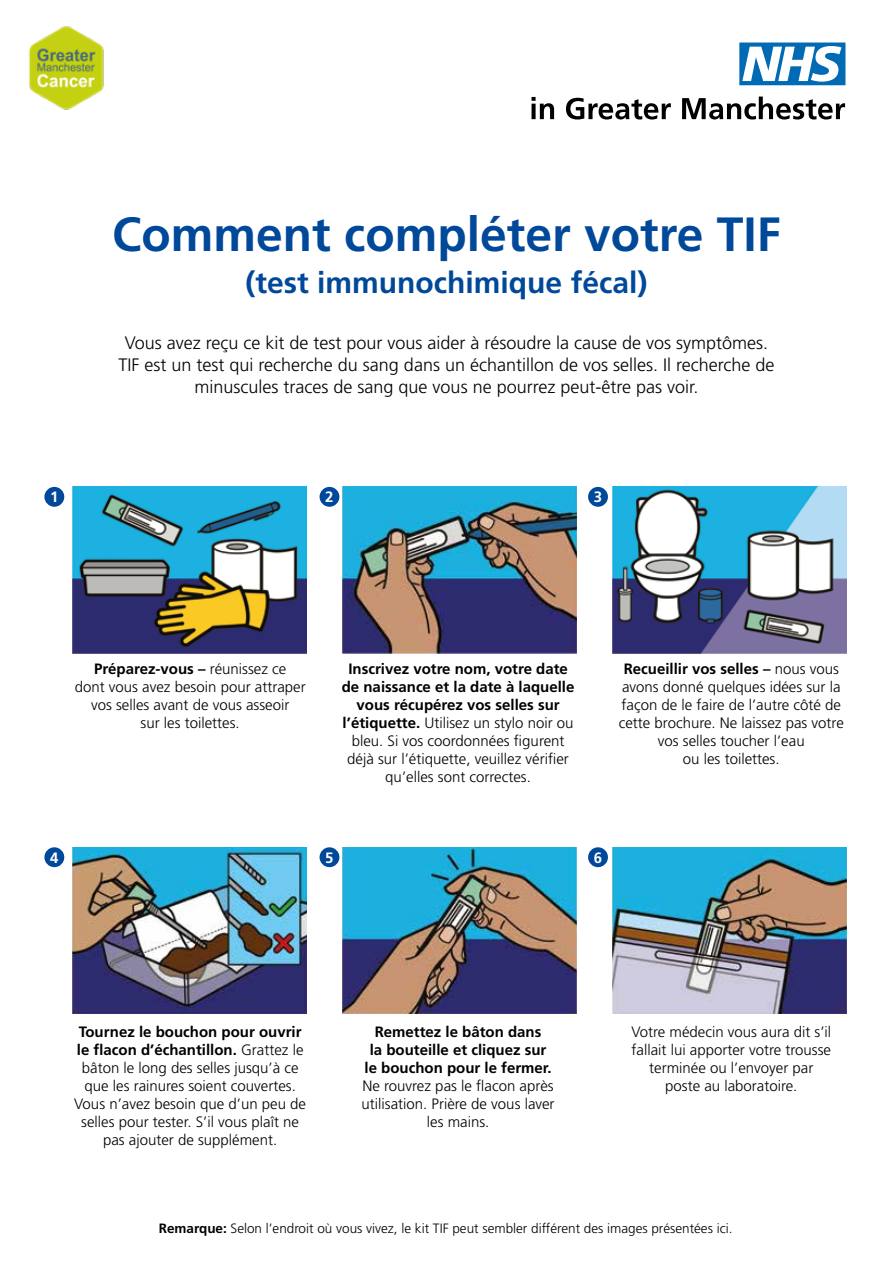
<style>
.page{position:relative;width:893px;height:1263px;background:#fff}
.page>*{position:absolute;margin:0;border:0;box-sizing:border-box;transform-origin:0 0}
.t1{font:700 48px "Frutiger";color:#00489a}
.t2{font:700 30px "Frutiger";color:#00489a}
.t3{font:300 18px/21.6px "Frutiger";color:#000;text-align:center}
.t4{font:300 15px/18px "Frutiger";color:#000;text-align:center}
.t5{font:700 15px/18px "Frutiger";color:#000;text-align:center}
.t6{font:700 15px "Frutiger";color:#fff}
.t7{font:300 13.5px "Frutiger";color:#000}
.s1{font-weight:700}
</style>
<div class="page">
<div style="left:44px;top:487px;width:20px;height:20px;background:#00489a;border-radius:50%"></div>
<div style="left:44px;top:847px;width:20px;height:20px;background:#00489a;border-radius:50%"></div>
<div style="left:320px;top:487px;width:19px;height:20px;background:#00489a;border-radius:50%"></div>
<div style="left:320px;top:847px;width:19px;height:20px;background:#00489a;border-radius:50%"></div>
<div style="left:588px;top:487px;width:20px;height:20px;background:#00489a;border-radius:50%"></div>
<div style="left:588px;top:847px;width:20px;height:20px;background:#00489a;border-radius:50%"></div>
<img style="left:72px;top:487px;width:234px;height:166px">
<img style="left:72px;top:847px;width:234px;height:167px">
<img style="left:342px;top:487px;width:234px;height:166px">
<img style="left:342px;top:847px;width:234px;height:167px">
<img style="left:612px;top:487px;width:234px;height:166px">
<img style="left:612px;top:847px;width:234px;height:167px">
<svg style="left:739px;top:43px;width:106px;height:42px"></svg>
<svg style="left:531px;top:97px;width:23px;height:22px"></svg>
<svg style="left:566px;top:98px;width:105px;height:22px"></svg>
<svg style="left:682px;top:97px;width:163px;height:23px"></svg>
<img style="left:28px;top:26px;width:76px;height:84px">
<p class="t6" style="left:50px;top:488px;width:10px">1</p>
<h1 class="t1" style="left:112px;top:206px;width:670px">Comment compléter votre TIF</h1>
<h2 class="t2" style="left:246px;top:265px;width:403px">(test immunochimique fécal)</h2>
<p class="t3" style="left:119px;top:333px;width:657px">Vous avez reçu ce kit de test pour vous aider à résoudre la cause de vos symptômes.<br>TIF est un test qui recherche du sang dans un échantillon de vos selles. Il recherche de minuscules traces de sang que vous ne pourrez peut-être pas voir.</p>
<p class="t6" style="left:325px;top:488px;width:10px">2</p>
<p class="t6" style="left:594px;top:488px;width:10px">3</p>
<p class="t4" style="left:75px;top:660px;width:232px"><span class="s1">Préparez-vous –</span> réunissez ce<br>dont vous avez besoin pour attraper vos selles avant de vous asseoir<br>sur les toilettes.</p>
<p class="t4" style="left:342px;top:660px;width:234px"><span class="s1">Inscrivez votre nom, votre date de naissance et la date à laquelle vous récupérez vos selles sur l’étiquette.</span> Utilisez un stylo noir ou bleu. Si vos coordonnées figurent déjà sur l’étiquette, veuillez vérifier qu’elles sont correctes.</p>
<p class="t4" style="left:619px;top:660px;width:227px"><span class="s1">Recueillir vos selles –</span> nous vous avons donné quelques idées sur la façon de le faire de l’autre côté de cette brochure. Ne laissez pas votre vos selles toucher l’eau<br>ou les toilettes.</p>
<p class="t6" style="left:50px;top:849px;width:10px">4</p>
<p class="t6" style="left:325px;top:849px;width:10px">5</p>
<p class="t6" style="left:594px;top:849px;width:10px">6</p>
<p class="t4" style="left:74px;top:1023px;width:233px"><span class="s1">Tournez le bouchon pour ouvrir le flacon d’échantillon.</span> Grattez le bâton le long des selles jusqu’à ce que les rainures soient couvertes.<br>Vous n’avez besoin que d’un peu de selles pour tester. S’il vous plaît ne pas ajouter de supplément.</p>
<p class="t5" style="left:365px;top:1023px;width:188px">Remettez le bâton dans<br>la bouteille et cliquez sur le bouchon pour le fermer.</p>
<p class="t4" style="left:362px;top:1077px;width:195px">Ne rouvrez pas le flacon après utilisation. Prière de vous laver les mains.</p>
<p class="t4" style="left:631px;top:1023px;width:201px">Votre médecin vous aura dit s’il fallait lui apporter votre trousse terminée ou l’envoyer par poste au laboratoire.</p>
<p class="t7" style="left:159px;top:1220px;width:575px"><span class="s1">Remarque:</span> Selon l’endroit où vous vivez, le kit TIF peut sembler différent des images présentées ici.</p>
</div>
